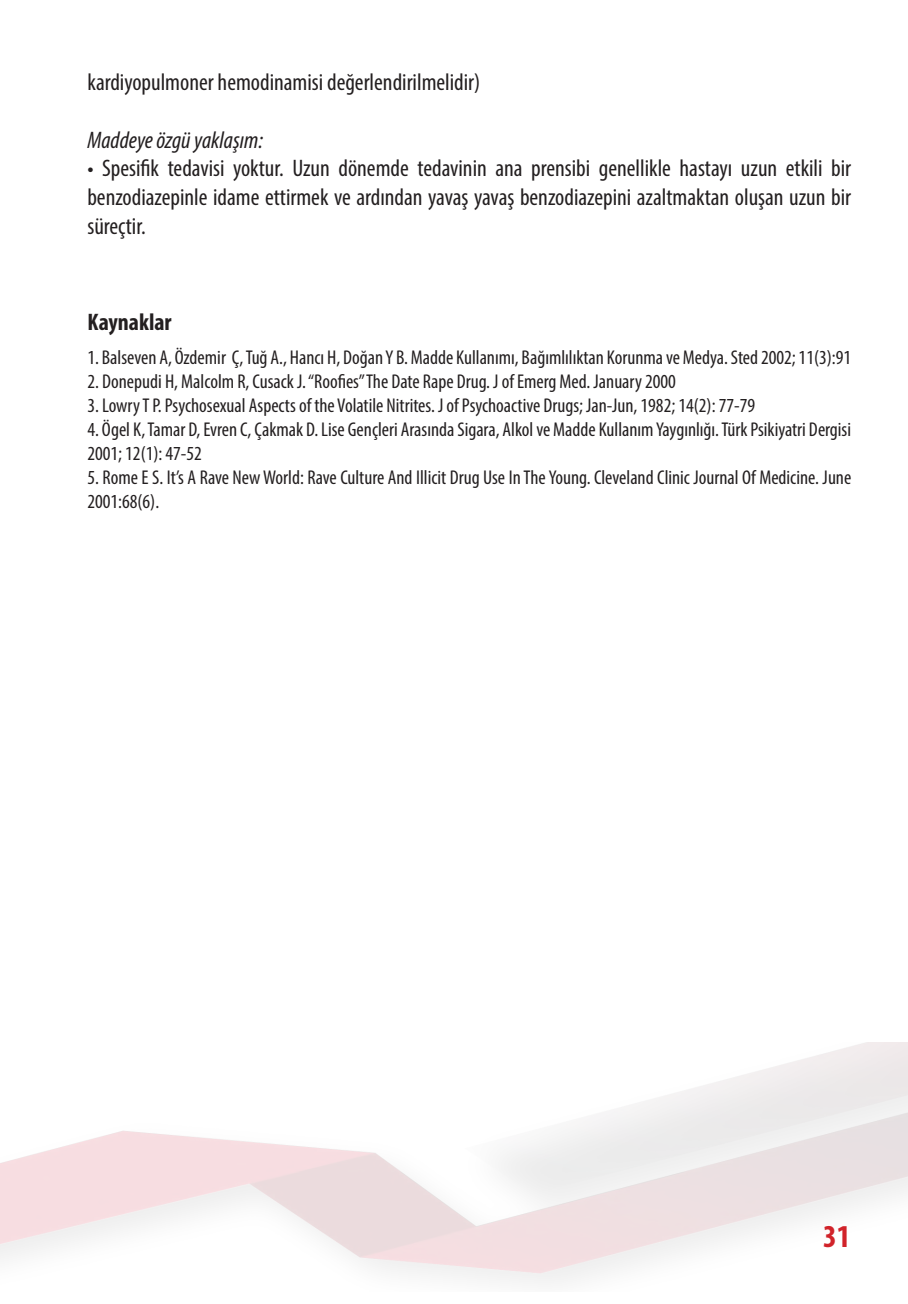
<style>
.page{position:relative;width:908px;height:1304px;background:#fff}
.page>*{position:absolute;margin:0;border:0;box-sizing:border-box;transform-origin:0 0}
.t1{font:700 condensed 32px "Myriad Pro";color:#d1232a}
.t2{font:condensed 24px/28.8px "Myriad Pro";color:#231f20;text-align:justify}
.t3{font:italic condensed 24px "Myriad Pro";color:#231f20}
.t4{font:700 condensed 24px "Myriad Pro";color:#231f20}
.t5{font:condensed 20px/24px "Myriad Pro";color:#231f20}
</style>
<div class="page">
<p class="t2" style="left:87px;top:67px;width:394px">kardiyopulmoner hemodinamisi değerlendirilmelidir)</p>
<p class="t3" style="left:87px;top:125px;width:177px">Maddeye özgü yaklaşım:</p>
<p class="t2" style="left:87px;top:154px;width:764px">• Spesifik tedavisi yoktur. Uzun dönemde tedavinin ana prensibi genellikle hastayı uzun etkili bir benzodiazepinle idame ettirmek ve ardından yavaş yavaş benzodiazepini azaltmaktan oluşan uzun bir süreçtir.</p>
<p class="t4" style="left:87px;top:307px;width:86px">Kaynaklar</p>
<p class="t5" style="left:87px;top:345px;width:765px">1. Balseven A, Özdemir Ç, Tuğ A., Hancı H, Doğan Y B. Madde Kullanımı, Bağımlılıktan Korunma ve Medya. Sted 2002; 11(3):91</p>
<p class="t5" style="left:87px;top:369px;width:590px">2. Donepudi H, Malcolm R, Cusack J. “Roofies” The Date Rape Drug. J of Emerg Med. January 2000</p>
<p class="t5" style="left:87px;top:393px;width:669px">3. Lowry T P. Psychosexual Aspects of the Volatile Nitrites. J of Psychoactive Drugs; Jan-Jun, 1982; 14(2): 77-79</p>
<p class="t5" style="left:87px;top:417px;width:764px">4. Ögel K, Tamar D, Evren C, Çakmak D. Lise Gençleri Arasında Sigara, Alkol ve Madde Kullanım Yaygınlığı. Türk Psikiyatri Dergisi<br>2001; 12(1): 47-52</p>
<p class="t5" style="left:87px;top:465px;width:765px">5. Rome E S. It’s A Rave New World: Rave Culture And Illicit Drug Use In The Young. Cleveland Clinic Journal Of Medicine. June<br>2001:68(6).</p>
<h1 class="t1" style="left:822px;top:1216px;width:29px">31</h1>
</div>
